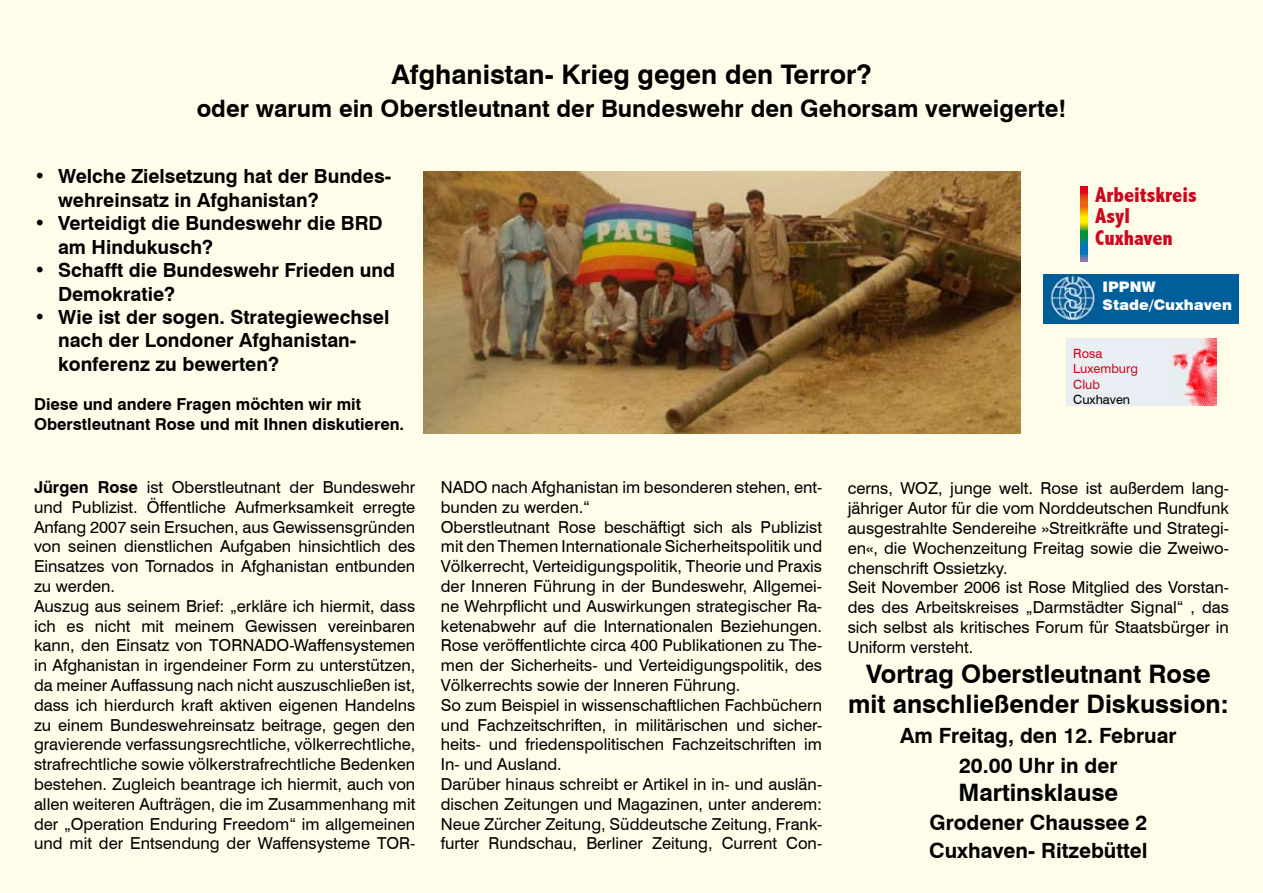
<style>
.page{position:relative;width:1263px;height:893px;background:#fffdea}
.page>*{position:absolute;margin:0;border:0;box-sizing:border-box;transform-origin:0 0}
.t1{font:700 27px "Swiss 721 BT";color:#000}
.t2{font:700 25.5px/30px "Swiss 721 BT";color:#000;text-align:center}
.t3{font:700 24px "Swiss 721 BT";color:#000}
.t4{font:800 condensed 21.6px/21.6px "Abadi";color:#cd071e}
.t5{font:700 21px/30px "Swiss 721 BT";color:#000;text-align:center}
.t6{font:700 19.5px/23.4px "Swiss 721 BT";color:#000}
.t7{font:16.5px/19.8px "Swiss 721 BT";color:#000}
.t8{font:700 16.5px/19.8px "Swiss 721 BT";color:#000}
.t9{font:900 14.55px/17.5px "Swiss 721 BT";color:#fff}
.t10{font:12.75px/15.3px "Swiss 721 BT";color:#cd071e}
.t11{font:12.75px "Swiss 721 BT";color:#000}
.s1{font-weight:700}
.s2{font-family:"Swis 721 BT"}
</style>
<div class="page">
<img style="left:423px;top:171px;width:598px;height:262px">
<svg style="left:1081px;top:187px;width:7px;height:14px"></svg>
<svg style="left:1081px;top:201px;width:7px;height:16px"></svg>
<svg style="left:1081px;top:217px;width:7px;height:14px"></svg>
<svg style="left:1081px;top:231px;width:7px;height:15px"></svg>
<svg style="left:1081px;top:246px;width:7px;height:15px"></svg>
<img style="left:1043px;top:274px;width:195px;height:50px">
<img style="left:1103px;top:338px;width:113px;height:68px">
<div style="left:1066px;top:338px;width:37px;height:68px;background:#e8eef1"></div>
<h1 class="t1" style="left:391px;top:58px;width:482px">Afghanistan- Krieg gegen den Terror?</h1>
<h3 class="t3" style="left:197px;top:94px;width:871px">oder warum ein Oberstleutnant der Bundeswehr den Gehorsam verweigerte!</h3>
<p class="t6" style="left:58px;top:165px;width:335px;text-indent:-24px">• Welche Zielsetzung hat der Bundes&shy;wehreinsatz in Afghanistan?</p>
<p class="t6" style="left:58px;top:211px;width:326px;text-indent:-24px">• Verteidigt die Bundeswehr die BRD am Hindukusch?</p>
<p class="t6" style="left:58px;top:258px;width:339px;text-indent:-24px">• Schafft die Bundeswehr Frieden und<br>Demokratie?</p>
<p class="t6" style="left:58px;top:305px;width:333px;text-indent:-24px">• Wie ist der sogen. Strategiewechsel nach der Londoner Afghanistan&shy;konferenz zu bewerten?</p>
<p class="t8" style="left:34px;top:394px;width:372px">Diese und andere Fragen möchten wir mit<br>Oberstleutnant Rose und mit Ihnen diskutieren.</p>
<h3 class="t4" style="left:1095px;top:183px;width:103px">Arbeitskreis<br>Asyl<br>Cuxhaven</h3>
<p class="t9" style="left:1103px;top:278px;width:131px">IPPNW<br>Stade/Cuxhaven</p>
<p class="t10" style="left:1073px;top:346px;width:66px">Rosa<br>Luxemburg<br>Club</p>
<p class="t11" style="left:1073px;top:392px;width:58px">Cuxhaven</p>
<p class="t7" style="left:34px;top:477px;width:383px"><span class="s1">Jürgen Rose</span> ist Oberstleutnant der Bundeswehr und Publizist. Öffentliche Aufmerksamkeit erregte Anfang 2007 sein Ersuchen, aus Gewissensgründen von seinen dienstlichen Aufgaben hinsichtlich des Einsatzes von Tornados in Afghanistan entbunden zu werden.<br>Auszug aus seinem Brief: „erkläre ich hiermit, dass ich es nicht mit meinem Gewissen vereinbaren kann, den Einsatz von TORNADO-Waffensystemen in Afghanistan in irgendeiner Form zu unterstützen, da meiner Auffassung nach nicht auszuschließen ist, dass ich hierdurch kraft aktiven eigenen Handelns zu einem Bundeswehreinsatz beitrage, gegen den gravierende verfassungsrechtliche, völkerrechtliche, strafrechtliche sowie völkerstrafrechtliche Bedenken bestehen. Zugleich beantrage ich hiermit, auch von allen weiteren Aufträgen, die im Zusammenhang mit der „Operation Enduring Freedom“ im allgemeinen und mit der Entsendung der Waffensysteme TOR-</p>
<p class="t7" style="left:441px;top:477px;width:383px">NADO nach Afghanistan im besonderen stehen, ent&shy;bunden zu werden.“<br>Oberstleutnant Rose beschäftigt sich als Publizist mit den Themen Internationale Sicherheitspolitik und Völkerrecht, Verteidigungspolitik, Theorie und Praxis der Inneren Führung in der Bundeswehr, Allgemei&shy;ne Wehrpflicht und Auswirkungen strategischer Ra&shy;ketenabwehr auf die Internationalen Beziehungen.<br>Rose veröffentlichte circa 400 Publikationen zu The&shy;men der Sicherheits- und Verteidigungspolitik, des Völkerrechts sowie der Inneren Führung.<br>So zum Beispiel in wissenschaftlichen Fachbüchern und Fachzeitschriften, in militärischen und sicher&shy;heits- und friedenspolitischen Fachzeitschriften im In- und Ausland.<br>Darüber hinaus schreibt er Artikel in in- und auslän&shy;dischen Zeitungen und Magazinen, unter anderem:<br>Neue Zürcher Zeitung, Süddeutsche Zeitung, Frank&shy;furter Rundschau, Berliner Zeitung, Current Con-</p>
<p class="t7" style="left:848px;top:479px;width:383px">cerns, WOZ, junge welt. Rose ist außerdem lang&shy;jähriger Autor für die vom Norddeutschen Rundfunk ausgestrahlte Sendereihe »Streitkräfte und Strategi&shy;en«, die Wochenzeitung Freitag sowie die Zweiwo&shy;chenschrift Ossietzky.<br>Seit November 2006 ist Rose Mitglied des Vorstan&shy;des des Arbeitskreises „Darmstädter Signal“ , das sich selbst als kritisches Forum für Staatsbürger in Uniform versteht.</p>
<h2 class="t2" style="left:848px;top:659px;width:382px">Vortrag Oberstleutnant Rose mit anschließender Diskussion:</h2>
<p class="t5" style="left:900px;top:720px;width:278px">Am Freitag, den 12. Februar<br><span class="s2">20</span>.00 Uhr in der</p>
<h3 class="t3" style="left:958px;top:778px;width:161px">Martinsklause</h3>
<p class="t5" style="left:929px;top:808px;width:220px;line-height:28.5px;text-align:left">Grodener Chaussee 2<br>Cuxhaven- Ritzebüttel</p>
</div>
